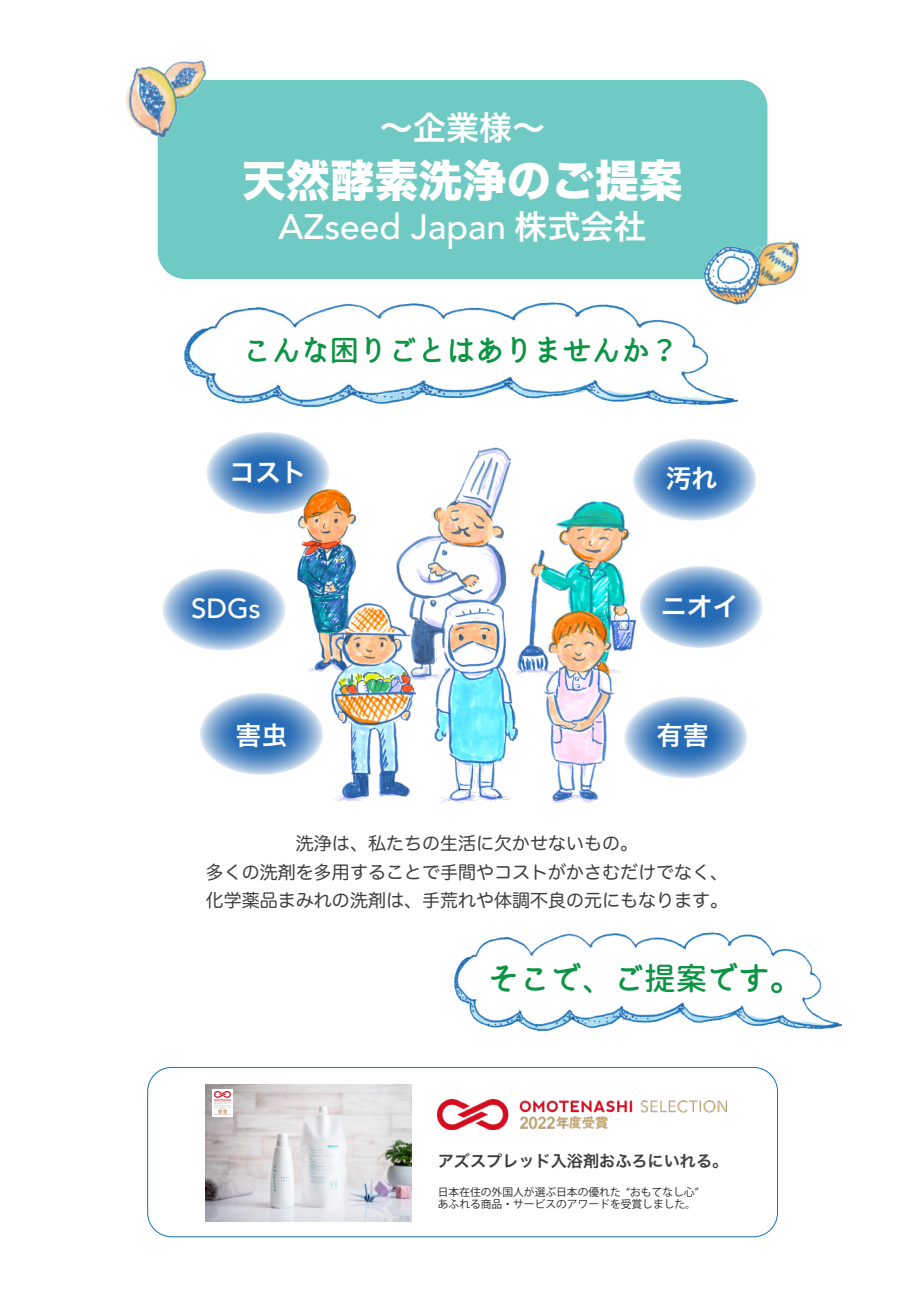
<style>
.page{position:relative;width:919px;height:1289px;background:#fff}
.page>*{position:absolute;margin:0;border:0;box-sizing:border-box;transform-origin:0 0}
.t1{font:44.1px "Hira Kaku Std N W8";color:#fff}
.t2{font:500 35.4px "Avenir";color:#fff}
.t3{font:33px "Hira Kaku Pro W6";color:#fff}
.t4{font:500 31.35px "irohamaru";color:#0d9344}
.t5{font:500 29.1px "irohamaru";color:#0d9344}
.t6{font:500 27.75px "Avenir";color:#fff}
.t7{font:25.95px "Hira Kaku Pro W6";color:#fff}
.t8{font:18px/28.5px "Hira Maru Pro N W4";color:#3e3e3f;text-align:center}
.t9{font:16.2px "Hira Kaku Pro W6";color:#3e3e3f}
.t10{font:10.8px/12.1px "Koz Go Pr 6 N";color:#231f20}
.s1{font-family:"Hira Kaku Pro W6";font-weight:400;font-size:33px}
</style>
<div class="page">
<div style="left:158px;top:80px;width:609px;height:199px;background:#70cac4;border-radius:27px"></div>
<img style="left:185px;top:303px;width:552px;height:103px">
<img style="left:195px;top:60px;width:15px;height:31px">
<img style="left:126px;top:61px;width:69px;height:90px">
<img style="left:762px;top:230px;width:38px;height:57px">
<img style="left:703px;top:246px;width:59px;height:59px">
<img style="left:517px;top:501px;width:119px;height:174px">
<img style="left:396px;top:447px;width:114px;height:233px">
<svg style="left:639px;top:566px;width:123px;height:82px;background:#6f9ccd"></svg>
<svg style="left:206px;top:432px;width:123px;height:82px;background:#6c9bcc"></svg>
<svg style="left:633px;top:439px;width:123px;height:81px;background:#6d9bcd"></svg>
<svg style="left:200px;top:693px;width:123px;height:81px;background:#6c9bcc"></svg>
<svg style="left:624px;top:696px;width:123px;height:82px;background:#709dce"></svg>
<svg style="left:162px;top:568px;width:123px;height:82px;background:#709dce"></svg>
<img style="left:298px;top:489px;width:57px;height:183px">
<img style="left:544px;top:610px;width:69px;height:192px">
<img style="left:434px;top:599px;width:83px;height:205px">
<img style="left:328px;top:603px;width:87px;height:197px">
<img style="left:454px;top:932px;width:387px;height:98px">
<img style="left:206px;top:1084px;width:205px;height:137px">
<svg style="left:212px;top:1089px;width:21px;height:27px"></svg>
<img style="left:214px;top:1091px;width:16px;height:23px">
<div style="left:147px;top:1067px;width:630px;height:169px;border:1px solid #1074bc;border-radius:24px"></div>
<img style="left:438px;top:1099px;width:288px;height:30px">
<h3 class="t3" style="left:380px;top:98px;width:167px">～企業様～</h3>
<h1 class="t1" style="left:242px;top:156px;width:442px">天然酵素洗浄のご提案</h1>
<h2 class="t2" style="left:278px;top:196px;width:369px">AZseed Japan <span class="s1">株式会社</span></h2>
<h3 class="t5" style="left:242px;top:329px;width:438px">こんな困りごとはありませんか？</h3>
<h3 class="t7" style="left:229px;top:449px;width:79px">コスト</h3>
<h3 class="t7" style="left:665px;top:454px;width:53px">汚れ</h3>
<h3 class="t6" style="left:191px;top:584px;width:71px">SDGs</h3>
<h3 class="t7" style="left:661px;top:582px;width:79px">ニオイ</h3>
<h3 class="t7" style="left:235px;top:711px;width:53px">害虫</h3>
<h3 class="t7" style="left:656px;top:712px;width:53px">有害</h3>
<p class="t8" style="left:206px;top:828px;width:523px">洗浄は、私たちの生活に欠かせないもの。<br>多くの洗剤を多用することで手間やコストがかさむだけでなく、化学薬品まみれの洗剤は、手荒れや体調不良の元にもなります。</p>
<h3 class="t4" style="left:487px;top:955px;width:315px">そこで、ご提案です。</h3>
<p class="t9" style="left:438px;top:1145px;width:292px">アズスプレッド入浴剤おふろにいれる。</p>
<p class="t10" style="left:438px;top:1185px;width:262px">日本在住の外国人が選ぶ日本の優れた “おもてなし心”あふれる商品・サービスのアワードを受賞しました。</p>
</div>
